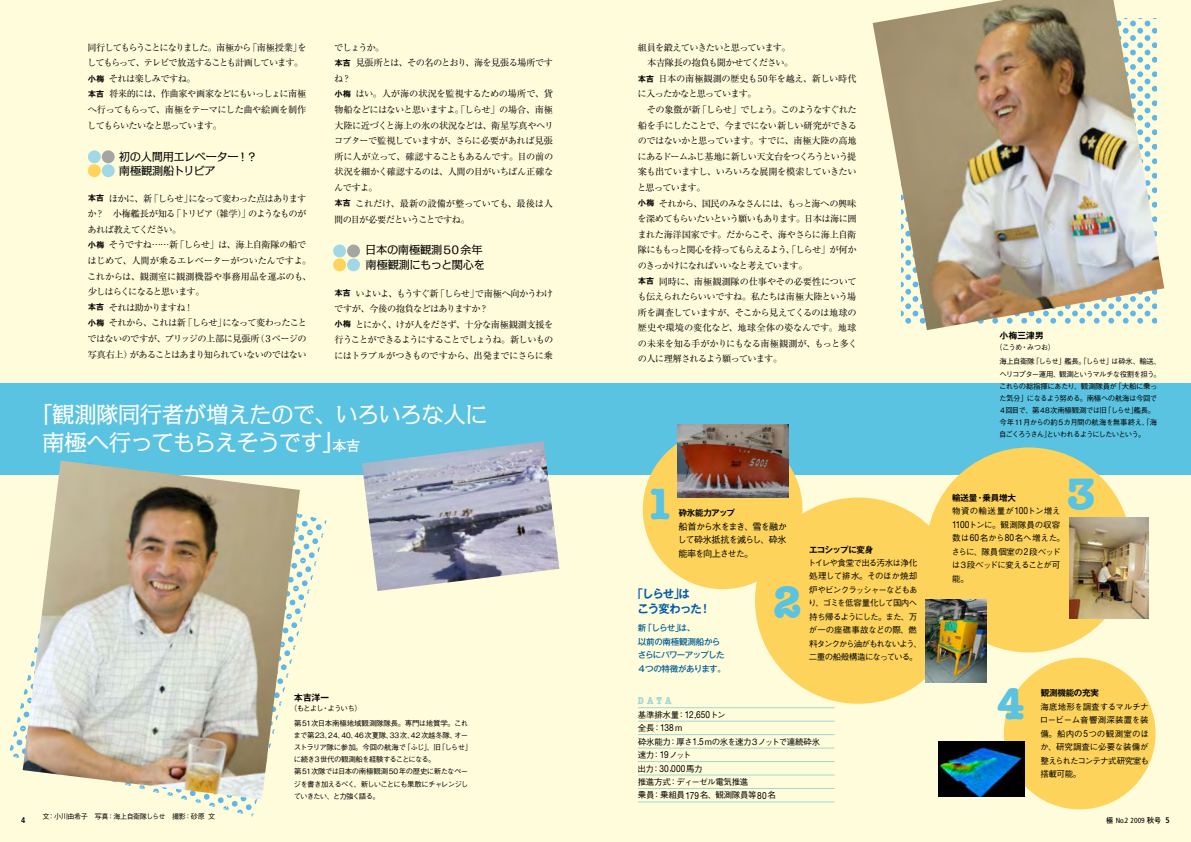
<style>
.page{position:relative;width:1191px;height:842px;background:#fffcdb}
.page>*{position:absolute;margin:0;border:0;box-sizing:border-box;transform-origin:0 0}
.t1{font:700 44.3px "American Typewriter Std";color:#59c3e1}
.t2{font:22.7px/28.3px "Kakumin Pro";letter-spacing:-.045em;color:#fff}
.t3{font:11.3px/14.2px "Kakumin Pro";letter-spacing:-.035em;color:#000}
.t4{font:700 11.3px/14.9px "Gothic MB101 Pr 5 De";letter-spacing:-.075em;color:#005bac}
.t5{font:700 condensed 10.2px "American Typewriter Std";color:#a2d7d4}
.t6{font:9.2px/15.6px "Ryumin Pr 5";letter-spacing:-.06em;color:#000}
.t7{font:9.2px/15.6px "Ryumin Pr 5";letter-spacing:-.08em;color:#000}
.t8{font:500 9.2px/13.5px "Gothic BBB Pr 5";letter-spacing:-.1em;color:#000;text-align:justify}
.t9{font:9.2px "Ryumin Pr 5";letter-spacing:-.095em;color:#000}
.t10{font:9.2px "Midashi Go Pr 5 MB31";letter-spacing:-.045em;color:#000}
.t11{font:500 8.5px/13.5px "Gothic BBB Pr 5";letter-spacing:-.055em;color:#000}
.t12{font:500 8.5px/13.5px "Gothic BBB Pr 5";letter-spacing:-.085em;color:#000}
.t13{font:500 8.5px/13.5px "Gothic BBB Pr 5";letter-spacing:-.025em;color:#000}
.t14{font:500 8.5px/13.5px "Gothic MB101 Pr 5";letter-spacing:-.06em;color:#005d97}
.t15{font:700 8.5px "Gothic MB101 Pr 5 De";letter-spacing:-.035em;color:#000}
.t16{font:700 8.5px "Gothic MB101 Pr 5 De";letter-spacing:-.07em;color:#000}
.t17{font:700 8.5px "Gothic MB101 Pr 5 De";letter-spacing:-.06em;color:#000}
.t18{font:700 condensed 8.1px "Frutiger LT Std";color:#000}
.t19{font:500 7.4px/12px "Gothic BBB Pr 5";letter-spacing:-.08em;color:#000}
.t20{font:500 7.4px/14.9px "Gothic BBB Pr 5";letter-spacing:-.035em;color:#000}
.t21{font:condensed 7.4px "Frutiger LT Std";color:#000}
.t22{font:500 7.1px "Gothic BBB Pr 5";letter-spacing:-.06em;color:#000}
.s1{font-family:"Midashi Go Pr 5 MB31";font-size:8.5px}
.s2{font-family:"Futo Go B101 Pr 5";font-weight:700;font-size:14.2px}
.s3{font-family:"Helvetica Neue LT Std";font-weight:400;font-size:9.8px}
.s4{font-family:"Helvetica Neue LT Std";font-weight:400;font-size:8.7px}
.s5{font-family:"Futo Go B101 Pr 5";font-weight:700;font-stretch:normal;font-size:7.1px}
.s6{font-family:"Futo Go B101 Pr 5";font-weight:700;font-stretch:normal}
.s7{font-weight:700;font-size:8.1px}
</style>
<div class="page">
<div style="left:0;top:383px;width:1191px;height:92px;background:#59c3e1"></div>
<div style="left:643px;top:429px;width:159px;height:160px;background:#fdd35c;border-radius:50%"></div>
<div style="left:755px;top:497px;width:206px;height:207px;background:#fdd35c;border-radius:50%"></div>
<div style="left:1003px;top:658px;width:152px;height:151px;background:#fdd35c;border-radius:50%"></div>
<img style="left:872px;top:0;width:292px;height:330px">
<hr style="left:638px;top:707px;width:196px;height:1px;background:#a2d7d4">
<hr style="left:638px;top:721px;width:196px;height:1px;background:#a2d7d4">
<hr style="left:638px;top:734px;width:196px;height:1px;background:#a2d7d4">
<hr style="left:638px;top:748px;width:196px;height:1px;background:#a2d7d4">
<hr style="left:638px;top:761px;width:196px;height:1px;background:#a2d7d4">
<hr style="left:638px;top:775px;width:196px;height:1px;background:#a2d7d4">
<hr style="left:638px;top:788px;width:196px;height:1px;background:#a2d7d4">
<hr style="left:638px;top:801px;width:196px;height:1px;background:#a2d7d4">
<img style="left:938px;top:741px;width:86px;height:56px">
<img style="left:677px;top:424px;width:111px;height:74px">
<div style="left:926px;top:447px;width:205px;height:205px;background:#fdd35c;border-radius:50%"></div>
<img style="left:1069px;top:518px;width:79px;height:101px">
<img style="left:925px;top:600px;width:61px;height:83px">
<img style="left:362px;top:441px;width:197px;height:150px">
<div style="left:88px;top:150px;width:13px;height:13px;background:#a1d8e6;border-radius:50%"></div>
<div style="left:88px;top:164px;width:13px;height:13px;background:#fdd35c;border-radius:50%"></div>
<div style="left:102px;top:150px;width:13px;height:13px;background:#a4a5a5;border-radius:50%"></div>
<div style="left:102px;top:164px;width:13px;height:13px;background:#a1d8e6;border-radius:50%"></div>
<div style="left:333px;top:244px;width:13px;height:13px;background:#a1d8e6;border-radius:50%"></div>
<div style="left:333px;top:258px;width:13px;height:13px;background:#fdd35c;border-radius:50%"></div>
<div style="left:347px;top:244px;width:13px;height:13px;background:#a4a5a5;border-radius:50%"></div>
<div style="left:347px;top:258px;width:13px;height:13px;background:#a1d8e6;border-radius:50%"></div>
<svg style="left:9px;top:460px;width:318px;height:357px"></svg>
<img style="left:23px;top:461px;width:277px;height:338px">
<p class="t7" style="left:87px;top:39px;width:221px">同行してもらうことになりました。南極から「南極授業」をしてもらって、テレビで放送することも計画しています。<span class="s1">小梅</span> それは楽しみですね。<br><span class="s1">本吉</span> 将来的には、作曲家や画家などにもいっしょに南極へ行ってもらって、南極をテーマにした曲や絵画を制作してもらいたいなと思っています。</p>
<p class="t3" style="left:119px;top:148px;width:138px">初の人間用エレベーター！?南極観測船トリビア</p>
<p class="t6" style="left:87px;top:190px;width:226px"><span class="s1">本吉</span> ほかに、新「しらせ」になって変わった点はありますか？　小梅艦長が知る「トリビア（雑学）」のようなものがあれば教えてください。<br><span class="s1">小梅</span> そうですね……新「しらせ」は、海上自衛隊の船ではじめて、人間が乗るエレベーターがついたんですよ。これからは、観測室に観測機器や事務用品を運ぶのも、少しはらくになると思います。<br><span class="s1">本吉</span> それは助かりますね！<br><span class="s1">小梅</span> それから、これは新「しらせ」になって変わったことではないのですが、ブリッジの上部に見張所（３ページの写真右上）があることはあまり知られていないのではない</p>
<p class="t6" style="left:334px;top:39px;width:221px">でしょうか。<br><span class="s1">本吉</span> 見張所とは、その名のとおり、海を見張る場所ですね？<br><span class="s1">小梅</span> はい。人が海の状況を監視するための場所で、貨物船などにはないと思いますよ。「しらせ」の場合、南極大陸に近づくと海上の氷の状況などは、衛星写真やヘリコプターで監視していますが、さらに必要があれば見張所に人が立って、確認することもあるんです。目の前の状況を細かく確認するのは、人間の目がいちばん正確なんですよ。<br><span class="s1">本吉</span> これだけ、最新の設備が整っていても、最後は人</p>
<p class="t9" style="left:334px;top:213px;width:137px">間の目が必要だということですね。</p>
<p class="t3" style="left:365px;top:242px;width:121px">日本の南極観測50余年南極観測にもっと関心を</p>
<p class="t6" style="left:334px;top:285px;width:221px"><span class="s1">本吉</span> いよいよ、もうすぐ新「しらせ」で南極へ向かうわけですが、今後の抱負などはありますか？<br><span class="s1">小梅</span> とにかく、けが人をださず、十分な南極観測支援を行うことができるようにすることでしょうね。新しいものにはトラブルがつきものですから、出発までにさらに乗</p>
<h2 class="t2" style="left:42px;top:397px;width:447px;text-indent:-12px">「観測隊同行者が増えたので、いろいろな人に南極へ行ってもらえそうです」<span class="s2">本吉</span></h2>
<p class="t10" style="left:294px;top:690px;width:37px">本吉洋一</p>
<p class="t20" style="left:294px;top:700px;width:176px;text-indent:-4px">（もとよし・よういち）<br>第51次日本南極地域観測隊隊長。専門は地質学。これ</p>
<p class="t19" style="left:294px;top:729px;width:176px">まで第23、24、40、46次夏隊、33次、42次越冬隊、オーストラリア隊に参加。今回の航海で「ふじ」、旧｢しらせ｣に続き３世代の観測船を経験することになる。<br>第51次隊では日本の南極観測50年の歴史に新たなページを書き加えるべく、新しいことにも果敢にチャレンジしていきたい、と力強く語る。</p>
<p class="t6" style="left:637px;top:39px;width:222px">組員を鍛えていきたいと思っています。<br>　本吉隊長の抱負も聞かせてください。<br><span class="s1">本吉</span> 日本の南極観測の歴史も50年を越え、新しい時代に入ったかなと思っています。<br>　その象徴が新「しらせ」でしょう。このようなすぐれた船を手にしたことで、今までにない新しい研究ができるのではないかと思っています。すでに、南極大陸の高地にあるドームふじ基地に新しい天文台をつくろうという提案も出ていますし、いろいろな展開を模索していきたいと思っています。<br><span class="s1">小梅</span> それから、国民のみなさんには、もっと海への興味を深めてもらいたいという願いもあります。日本は海に囲まれた海洋国家です。だからこそ、海やさらに海上自衛隊にももっと関心を持ってもらえるよう、「しらせ」が何かのきっかけになればいいなと考えています。<br><span class="s1">本吉</span> 同時に、南極観測隊の仕事やその必要性についても伝えられたらいいですね。私たちは南極大陸という場所を調査していますが、そこから見えてくるのは地球の歴史や環境の変化など、地球全体の姿なんです。地球の未来を知る手がかりにもなる南極観測が、もっと多くの人に理解されるよう願っています。</p>
<h1 class="t1" style="left:644px;top:478px;width:31px">1</h1>
<p class="t17" style="left:678px;top:505px;width:58px">砕氷能力アップ</p>
<p class="t8" style="left:677px;top:519px;width:111px">船首から水をまき、雪を融かして砕氷抵抗を減らし、砕氷能率を向上させた。</p>
<p class="t4" style="left:637px;top:585px;width:75px;text-indent:-6px">「しらせ」は<br>こう変わった！</p>
<p class="t14" style="left:637px;top:620px;width:90px">新「しらせ」は、<br>以前の南極観測船からさらにパワーアップした<br>４つの特徴があります。</p>
<h1 class="t1" style="left:773px;top:576px;width:31px">2</h1>
<p class="t16" style="left:809px;top:542px;width:66px">エコシップに変身</p>
<p class="t12" style="left:807px;top:555px;width:116px">トイレや食堂で出る汚水は浄化処理して排水。そのほか焼却炉やビンクラッシャーなどもあり、ゴミを低容量化して国内へ持ち帰るようにした。また、万が一の座礁事故などの際、燃料タンクから油がもれないよう、二重の船殻構造になっている。</p>
<p class="t5" style="left:638px;top:695px;width:35px">DATA</p>
<p class="t11" style="left:637px;top:707px;width:184px">基準排水量：<span class="s3">12</span><span class="s4">,</span><span class="s3">650</span>トン<br>全長：<span class="s3">138</span>ｍ<br>砕氷能力：厚さ<span class="s3">1</span><span class="s4">.</span><span class="s3">5</span>ｍの氷を速力３ノットで連続砕氷速力：<span class="s3">19</span>ノット<br>出力：<span class="s3">30</span><span class="s4">,</span><span class="s3">000</span>馬力<br>推進方式：ディーゼル電気推進<br>乗員：乗組員<span class="s3">179</span>名、観測隊員等<span class="s3">80</span>名</p>
<p class="t10" style="left:999px;top:328px;width:46px">小梅三津男</p>
<p class="t19" style="left:999px;top:339px;width:163px;line-height:14.9px;text-indent:-4px">（こうめ・みつお）<br>海上自衛隊「しらせ」艦長。「しらせ」は砕氷、輸送、</p>
<p class="t19" style="left:999px;top:367px;width:164px">ヘリコプター運用、観測というマルチな役割を担う。これらの総指揮にあたり、観測隊員が「大船に乗った気分」になるよう努める。南極への航海は今回で<br>４回目で、第 48 次南極観測では旧「しらせ」艦長。今年11月からの約５カ月間の航海を無事終え、「海自ごくろうさん」といわれるようにしたいという。</p>
<p class="t15" style="left:952px;top:490px;width:65px">輸送量・乗員増大</p>
<p class="t13" style="left:951px;top:503px;width:115px">物資の輸送量が<span class="s3">100</span>トン増え<br><span class="s3">1100</span>トンに。観測隊員の収容数は<span class="s3">60</span>名から<span class="s3">80</span>名へ増えた。さらに、隊員個室の<span class="s3">2</span>段ベッドは３段ベッドに変えることが可能。</p>
<h1 class="t1" style="left:1066px;top:468px;width:31px">3</h1>
<h1 class="t1" style="left:996px;top:678px;width:31px">4</h1>
<p class="t15" style="left:1040px;top:686px;width:60px">観測機能の充実</p>
<p class="t11" style="left:1040px;top:699px;width:111px;text-align:justify">海底地形を調査するマルチナロービーム音響測深装置を装備。船内の<span class="s3">5</span>つの観測室のほか、研究調査に必要な装備が整えられたコンテナ式研究室も搭載可能。</p>
<p class="t22" style="left:42px;top:810px;width:174px">文：小川由希子　写真：海上自衛隊しらせ　撮影：砂原 文</p>
<p class="t18" style="left:21px;top:816px;width:6px">4</p>
<p class="t21" style="left:1106px;top:816px;width:65px"><span class="s5">極</span> No.2 2009 <span class="s6">秋</span><span class="s5">号</span> <span class="s7">5</span></p>
</div>
